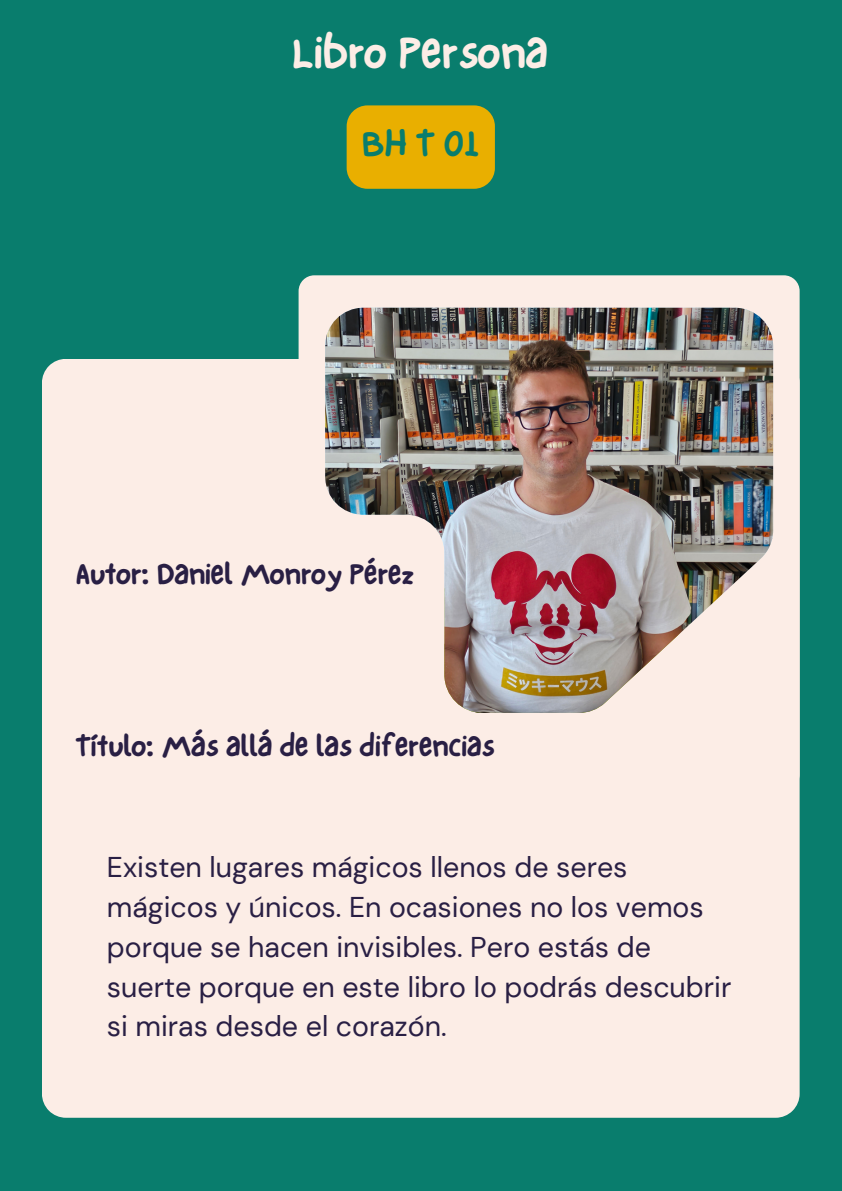
<style>
.page{position:relative;width:842px;height:1191px;background:#fff}
.page>*{position:absolute;margin:0;border:0;box-sizing:border-box;transform-origin:0 0}
.t1{font:47.2px "NF One Little Font Bold";color:#fcede6}
.t2{font:37.7px "NF One Little Font Bold";color:#097d6d}
.t3{font:30.7px "NF One Little Font Bold";color:#291f44}
.t4{font:30.6px "NF One Little Font Bold";color:#291f44}
.t5{font:28.5px/39.7px "DM Sans";color:#291f44}
</style>
<div class="page">
<div style="left:0;top:0;width:842px;height:1190px;background:#097d6d"></div>
<div style="left:42px;top:359px;width:758px;height:758px;background:#fcede6"></div>
<div style="left:299px;top:275px;width:501px;height:515px;background:#fcede6;border-radius:16px"></div>
<img style="left:325px;top:308px;width:448px;height:404px">
<div style="left:347px;top:105px;width:148px;height:84px;background:#e9af00;border-radius:21px"></div>
<p class="t1" style="left:292px;top:24px;width:257px">Libro Persona</p>
<p class="t2" style="left:362px;top:121px;width:120px">BH T 01</p>
<p class="t3" style="left:76px;top:555px;width:340px">Autor: Daniel Monroy Pérez</p>
<p class="t4" style="left:76px;top:728px;width:420px">Título: Más allá de las diferencias</p>
<p class="t5" style="left:107px;top:847px;width:626px">Existen lugares mágicos llenos de seres mágicos y únicos. En ocasiones no los vemos porque se hacen invisibles. Pero estás de suerte porque en este libro lo podrás descubrir si miras desde el corazón.</p>
</div>
